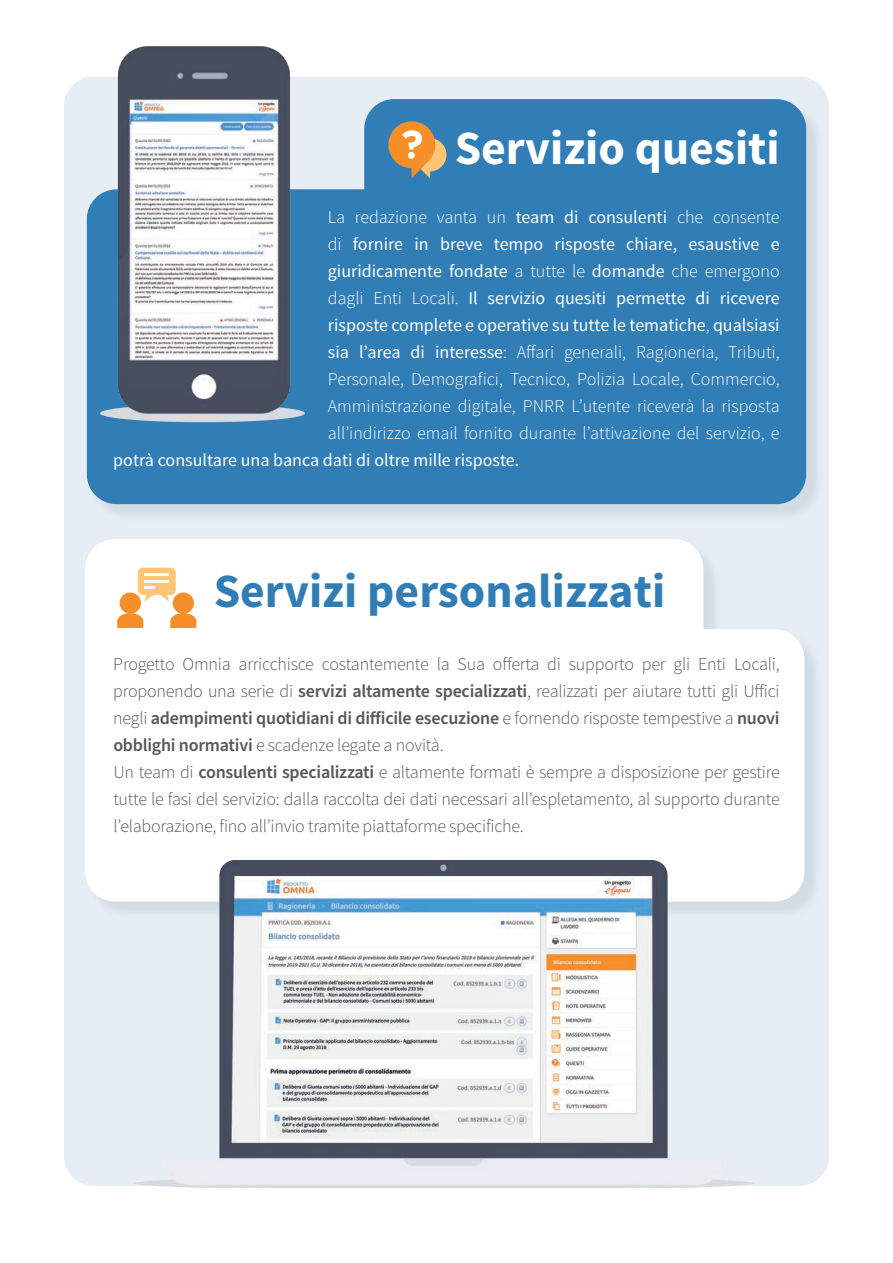
<style>
.page{position:relative;width:893px;height:1263px;background:#fff}
.page>*{position:absolute;margin:0;border:0;box-sizing:border-box;transform-origin:0 0}
.t1{font:700 47.7px "Source Sans Pro";color:#317db6}
.t2{font:700 47.7px "Source Sans Pro";color:#fff}
.t3{font:300 18px/27px "Source Sans Pro";letter-spacing:-.015em;color:#57585a;text-align:justify}
.t4{font:300 18px "Source Sans Pro";color:#fff}
.t5{font:18px "Source Sans Pro";color:#fff}
.s1{font-weight:400}
.s2{font-weight:300}
.s3{font-weight:600}
</style>
<div class="page">
<div style="left:64px;top:77px;width:765px;height:1109px;background:#e6edf5;border-radius:30px"></div>
<div style="left:87px;top:541px;width:736px;height:379px;background:#5e7682;opacity:.15"></div>
<div style="left:85px;top:539px;width:719px;height:362px;background:#fff"></div>
<div style="left:120px;top:592px;width:21px;height:22px;background:#f68e2a;border-radius:50%"></div>
<svg style="left:117px;top:613px;width:26px;height:15px"></svg>
<div style="left:173px;top:592px;width:21px;height:22px;background:#f68e2a;border-radius:50%"></div>
<svg style="left:170px;top:613px;width:26px;height:15px"></svg>
<div style="left:138px;top:568px;width:38px;height:27px;background:#fdc574;border-radius:5px"></div>
<hr style="left:144px;top:574px;width:25px;height:2px;background:#fff">
<hr style="left:144px;top:580px;width:25px;height:2px;background:#fff">
<svg style="left:144px;top:586px;width:25px;height:16px"></svg>
<img style="left:133px;top:860px;width:620px;height:327px">
<div style="left:89px;top:101px;width:736px;height:422px;background:#5e7682;opacity:.15"></div>
<div style="left:87px;top:99px;width:719px;height:405px;background:#317db6"></div>
<svg style="left:387px;top:119px;width:61px;height:59px;background:#aa9474"></svg>
<div style="left:408px;top:152px;width:7px;height:7px;background:#fff;border-radius:50%"></div>
<img style="left:101px;top:46px;width:204px;height:394px">
<p class="t2" style="left:455px;top:118px;width:326px">Servizio quesiti</p>
<p class="t4" style="left:328px;top:206px;width:453px">La redazione vanta un <span class="s1">team di consulenti</span> che consente</p>
<p class="t5" style="left:328px;top:233px;width:453px"><span class="s2">di</span> fornire in breve tempo risposte chiare, esaustive e</p>
<p class="t5" style="left:328px;top:260px;width:453px">giuridicamente fondate <span class="s2">a tutte le</span> domande <span class="s2">che emergono</span></p>
<p class="t5" style="left:328px;top:287px;width:453px"><span class="s2">dagli Enti Locali.</span> Il servizio quesiti permette di ricevere</p>
<p class="t5" style="left:328px;top:314px;width:453px">risposte complete e operative su tutte le tematiche<span class="s2">,</span> qualsiasi</p>
<p class="t4" style="left:328px;top:341px;width:453px"><span class="s1">sia l’area di interesse</span>: Affari generali, Ragioneria, Tributi,</p>
<p class="t4" style="left:328px;top:368px;width:453px">Personale, Demografici, Tecnico, Polizia Locale, Commercio,</p>
<p class="t4" style="left:328px;top:395px;width:453px">Amministrazione digitale, PNRR L’utente riceverà la risposta</p>
<p class="t4" style="left:328px;top:422px;width:453px">all’indirizzo email fornito durante l’attivazione del servizio, e</p>
<p class="t5" style="left:113px;top:449px;width:407px">potrà consultare una banca dati di oltre mille risposte.</p>
<p class="t1" style="left:214px;top:561px;width:453px">Servizi personalizzati</p>
<p class="t3" style="left:113px;top:650px;width:668px">Progetto Omnia arricchisce costantemente la Sua offerta di supporto per gli Enti Locali, proponendo una serie di <span class="s3">servizi altamente specializzati</span>, realizzati per aiutare tutti gli Uffici negli <span class="s3">adempimenti quotidiani di difficile esecuzione</span> e fornendo risposte tempestive a <span class="s3">nuovi obblighi normativi</span> e scadenze legate a novità.</p>
<p class="t3" style="left:113px;top:758px;width:668px">Un team di <span class="s3">consulenti specializzati</span> e altamente formati è sempre a disposizione per gestire tutte le fasi del servizio: dalla raccolta dei dati necessari all’espletamento, al supporto durante l’elaborazione, fino all’invio tramite piattaforme specifiche.</p>
</div>
